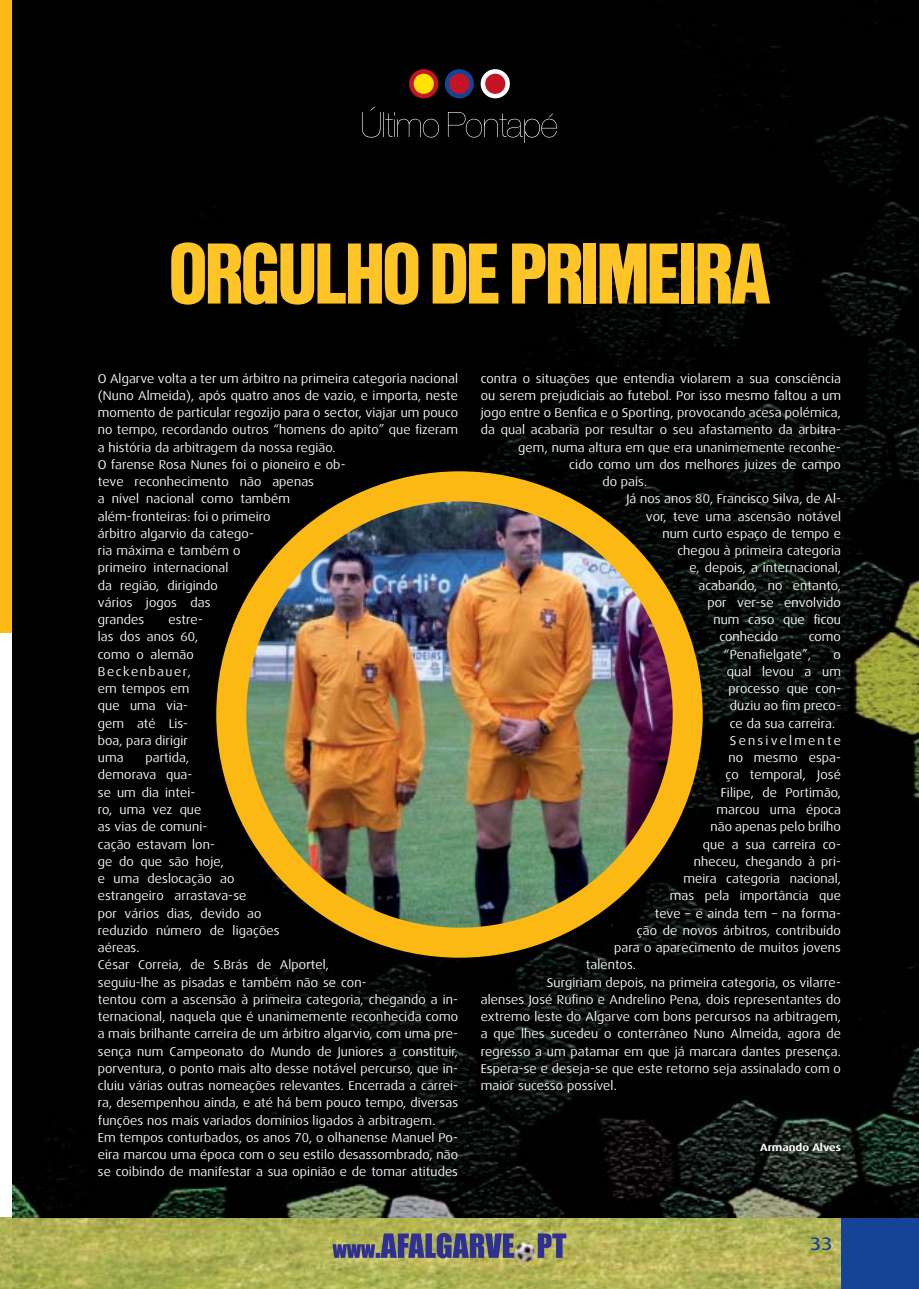
<style>
.page{position:relative;width:919px;height:1289px;background:#fff}
.page>*{position:absolute;margin:0;border:0;box-sizing:border-box;transform-origin:0 0}
.t1{font:90px "Nimbus San P Blac Cond";color:#ffc425}
.t2{font:500 18px "Dax Wide";color:#154396}
.t3{font:12.75px/17.2px "Dax Wide";letter-spacing:.01em;color:#fff;scale:.95 1}
.t4{font:700 10.5px "Dax Wide";letter-spacing:-.005em;color:#fff}
</style>
<div class="page">
<img style="left:0;top:1217px;width:841px;height:71px">
<svg style="left:332px;top:1232px;width:234px;height:26px;background:#676878"></svg>
<img style="left:514px;top:1240px;width:22px;height:24px">
<div style="left:841px;top:1217px;width:77px;height:71px;background:#154396"></div>
<div style="left:0;top:0;width:13px;height:632px;background:#fdb913"></div>
<img style="left:13px;top:0;width:905px;height:1217px">
<svg style="left:411px;top:71px;width:25px;height:25px"></svg>
<div style="left:409px;top:69px;width:29px;height:29px;border:4px solid #c41425;border-radius:50%"></div>
<svg style="left:447px;top:71px;width:24px;height:25px"></svg>
<div style="left:444px;top:69px;width:30px;height:29px;border:4px solid #154396;border-radius:50%"></div>
<svg style="left:483px;top:71px;width:24px;height:25px"></svg>
<div style="left:480px;top:69px;width:30px;height:29px;border:4px solid #fff;border-radius:50%"></div>
<svg style="left:362px;top:107px;width:195px;height:36px;background:#0f0f0f"></svg>
<img style="left:231px;top:486px;width:456px;height:456px;border-radius:228px">
<div style="left:216px;top:471px;width:486px;height:486px;border:30px solid #fdb913;border-radius:50%"></div>
<h1 class="t1" style="left:170px;top:234px;width:601px">ORGULHO DE PRIMEIRA</h1>
<p class="t3" style="left:98px;top:369px;width:380px">O Algarve volta a ter um árbitro na primeira categoria nacional (N uno Almeida), após quatro anos de vazio, e importa, neste momento de particular regozijo para o sector, viajar um pouco no tempo, recordando outros “homens do apito” que fizeram a história da arbitragem da nossa região.<br>O farense Rosa N unes foi o pioneiro e ob-<br>teve reconhecimento não apenas<br>a nível nacional como também<br>além-fronteiras: foi o primeiro<br>árbitro algarvio da catego-<br>ria máxima e também o<br>primeiro internacional<br>da região, dirigindo<br>vários jogos das<br>grandes</p>
<p class="t3" style="left:98px;top:611px;width:112px;text-indent:71px">estre&shy;las dos anos 60, como o alemão<br>Beckenbauer, em tempos em que uma via&shy;gem até Lis&shy;boa, para dirigir uma</p>
<p class="t3" style="left:98px;top:749px;width:380px;text-indent:48px">partida,<br>demorava qua-<br>se um dia intei-<br>ro, uma vez que<br>as vias de comuni-<br>cação estavam lon-<br>ge do que são hoje,<br>e uma deslocação ao<br>estrangeiro arrastava-se<br>por vários dias, devido ao<br>reduzido número de ligações<br>aéreas.<br>César Correia, de S.Brás de Alportel,<br>seguiu-lhe as pisadas e também não se con-<br>tentou com a ascensão à primeira categoria, chegando a in&shy;ternacional, naquela que é unanimemente reconhecida como a mais brilhante carreira de um árbitro algarvio, com uma pre&shy;sença num Campeonato do Mundo de Juniores a constituir, porventura, o ponto mais alto desse notável percurso, que in&shy;cluiu várias outras nomeações relevantes. Encerrada a carrei&shy;ra, desempenhou ainda, e até há bem pouco tempo, diversas funções nos mais variados domínios ligados à arbitragem.<br>Em tempos conturbados, os anos 70, o olhanense Manuel Po&shy;eira marcou uma época com o seu estilo desassombrado, não se coibindo de manifestar a sua opinião e de tomar atitudes</p>
<p class="t3" style="left:480px;top:369px;width:380px">contra o situações que entendia violarem a sua consciência</p>
<p class="t3" style="left:480px;top:387px;width:380px">ou serem prejudiciais ao futebol. Por isso mesmo faltou a um</p>
<p class="t3" style="left:480px;top:404px;width:380px">jogo entre o Benfica e o Sporting, provocando acesa polémica,</p>
<p class="t3" style="left:480px;top:421px;width:380px">da qual acabaria por resultar o seu afastamento da arbitra-</p>
<p class="t3" style="left:518px;top:438px;width:341px">gem, numa altura em que era unanimemente reconhe-</p>
<p class="t3" style="left:569px;top:456px;width:287px">cido como um dos melhores juizes de campo</p>
<p class="t3" style="left:602px;top:473px;width:49px">do país.</p>
<p class="t3" style="left:626px;top:490px;width:227px">Já nos anos 80, Francisco Silva, de Al-</p>
<p class="t3" style="left:645px;top:507px;width:207px">vor, teve uma ascensão notável</p>
<p class="t3" style="left:662px;top:525px;width:189px">num curto espaço de tempo e</p>
<p class="t3" style="left:677px;top:542px;width:174px">chegou à primeira categoria</p>
<p class="t3" style="left:689px;top:559px;width:161px">e, depois, a internacional,</p>
<p class="t3" style="left:698px;top:576px;width:151px">acabando, no entanto,</p>
<p class="t3" style="left:707px;top:594px;width:142px">por ver-se envolvido</p>
<p class="t3" style="left:713px;top:611px;width:136px">num caso que ficou</p>
<p class="t3" style="left:719px;top:628px;width:63px">conhecido</p>
<p class="t3" style="left:723px;top:628px;width:125px;text-indent:85px">como “Penafielgate”,</p>
<p class="t3" style="left:833px;top:645px;width:9px">o</p>
<p class="t3" style="left:726px;top:663px;width:122px">qual levou a um</p>
<p class="t3" style="left:728px;top:680px;width:120px">processo que con-</p>
<p class="t3" style="left:729px;top:697px;width:118px">duziu ao fim preco-</p>
<p class="t3" style="left:729px;top:714px;width:112px">ce da sua carreira.</p>
<p class="t3" style="left:729px;top:732px;width:118px">Sensivelmente</p>
<p class="t3" style="left:728px;top:749px;width:120px">no mesmo espa-</p>
<p class="t3" style="left:725px;top:766px;width:123px">ço temporal, José</p>
<p class="t3" style="left:720px;top:783px;width:128px">Filipe, de Portimão,</p>
<p class="t3" style="left:716px;top:801px;width:133px">marcou uma época</p>
<p class="t3" style="left:710px;top:818px;width:139px">não apenas pelo brilho</p>
<p class="t3" style="left:702px;top:835px;width:147px">que a sua carreira co-</p>
<p class="t3" style="left:693px;top:852px;width:156px">nheceu, chegando à pri-</p>
<p class="t3" style="left:683px;top:870px;width:167px">meira categoria nacional,</p>
<p class="t3" style="left:669px;top:887px;width:181px">mas pela importância que</p>
<p class="t3" style="left:654px;top:904px;width:197px">teve – e ainda tem – na forma-</p>
<p class="t3" style="left:636px;top:921px;width:216px">ção de novos árbitros, contribuído</p>
<p class="t3" style="left:614px;top:939px;width:240px">para o aparecimento de muitos jovens</p>
<p class="t3" style="left:585px;top:956px;width:54px">talentos.</p>
<p class="t3" style="left:546px;top:973px;width:311px">Surgiriam depois, na primeira categoria, os vilarre-</p>
<p class="t3" style="left:480px;top:990px;width:380px">alenses José Rufino e Andrelino Pena, dois representantes do</p>
<p class="t3" style="left:480px;top:1008px;width:380px">extremo leste do Algarve com bons percursos na arbitragem,</p>
<p class="t3" style="left:480px;top:1025px;width:380px">a que lhes sucedeu o conterrâneo Nuno Almeida, agora de</p>
<p class="t3" style="left:480px;top:1042px;width:380px">regresso a um patamar em que já marcara dantes presença.</p>
<p class="t3" style="left:480px;top:1059px;width:380px">Espera-se e deseja-se que este retorno seja assinalado com o</p>
<p class="t3" style="left:480px;top:1077px;width:145px">maior sucesso possível.</p>
<p class="t4" style="left:760px;top:1141px;width:82px">Armando Alves</p>
<h2 class="t2" style="left:810px;top:1234px;width:24px">33</h2>
</div>
